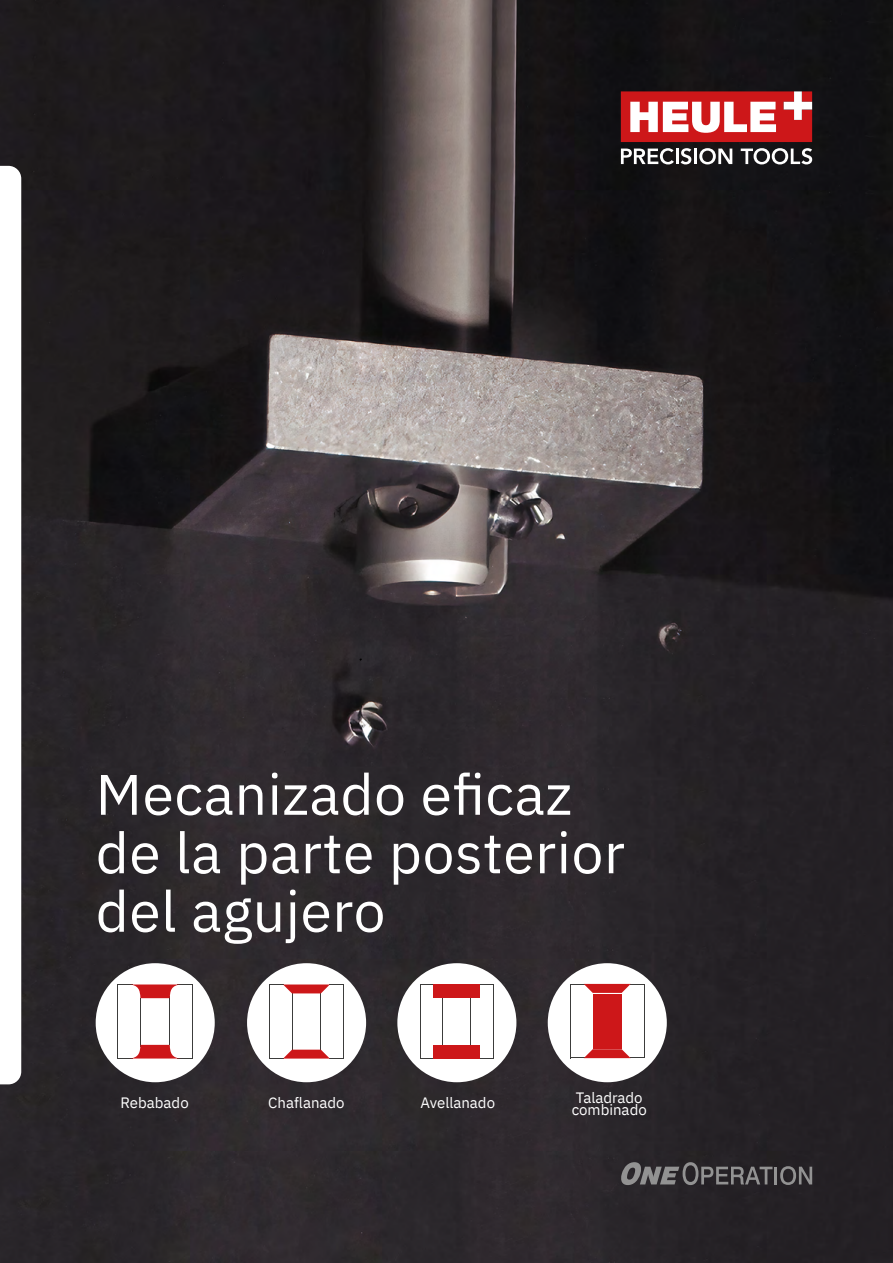
<style>
.page{position:relative;width:893px;height:1263px;background:#fff}
.page>*{position:absolute;margin:0;border:0;box-sizing:border-box;transform-origin:0 0}
.t1{font:66px/78px "IBM Plex Sans";letter-spacing:.01em;color:#fff}
.t2{font:57px/58.5px "IBM Plex Sans";letter-spacing:.01em;color:#fff}
.t3{font:15px/12px "IBM Plex Sans";color:#fff}
</style>
<div class="page">
<img style="left:0;top:0;width:893px;height:1263px">
<div style="left:96px;top:963px;width:119px;height:119px;background:#fff;border-radius:50%"></div>
<div style="left:247px;top:963px;width:119px;height:119px;background:#fff;border-radius:50%"></div>
<div style="left:397px;top:963px;width:119px;height:119px;background:#fff;border-radius:50%"></div>
<div style="left:548px;top:963px;width:119px;height:119px;background:#fff;border-radius:50%"></div>
<hr style="left:470px;top:991px;width:1px;height:58px;background:#3c3c3b">
<hr style="left:442px;top:991px;width:1px;height:58px;background:#3c3c3b">
<svg style="left:480px;top:984px;width:14px;height:1px"></svg>
<svg style="left:480px;top:1058px;width:14px;height:1px"></svg>
<hr style="left:493px;top:985px;width:1px;height:73px;background:#3c3c3b">
<svg style="left:420px;top:1058px;width:17px;height:1px"></svg>
<svg style="left:421px;top:984px;width:12px;height:1px"></svg>
<hr style="left:420px;top:984px;width:1px;height:74px;background:#3c3c3b">
<div style="left:433px;top:984px;width:47px;height:14px;background:#cd1719"></div>
<div style="left:433px;top:1045px;width:47px;height:13px;background:#cd1719"></div>
<hr style="left:192px;top:985px;width:1px;height:73px;background:#3c3c3b">
<hr style="left:169px;top:996px;width:1px;height:49px;background:#3c3c3b">
<hr style="left:117px;top:984px;width:1px;height:74px;background:#3c3c3b">
<hr style="left:140px;top:998px;width:1px;height:49px;background:#3c3c3b">
<svg style="left:118px;top:984px;width:75px;height:14px"></svg>
<svg style="left:117px;top:1045px;width:76px;height:14px"></svg>
<hr style="left:644px;top:984px;width:1px;height:74px;background:#3c3c3b">
<hr style="left:570px;top:984px;width:1px;height:74px;background:#3c3c3b">
<div style="left:593px;top:993px;width:29px;height:55px;background:#cd1719"></div>
<svg style="left:571px;top:1049px;width:73px;height:9px"></svg>
<svg style="left:571px;top:984px;width:73px;height:9px"></svg>
<hr style="left:343px;top:984px;width:1px;height:74px;background:#3c3c3b">
<hr style="left:320px;top:992px;width:1px;height:58px;background:#3c3c3b">
<hr style="left:269px;top:984px;width:1px;height:74px;background:#3c3c3b">
<hr style="left:292px;top:992px;width:1px;height:58px;background:#3c3c3b">
<svg style="left:270px;top:984px;width:73px;height:9px"></svg>
<svg style="left:269px;top:1050px;width:75px;height:9px"></svg>
<svg style="left:0;top:166px;width:21px;height:918px"></svg>
<svg style="left:621px;top:148px;width:70px;height:16px"></svg>
<hr style="left:694px;top:149px;width:3px;height:15px;background:#fff">
<svg style="left:699px;top:148px;width:33px;height:16px"></svg>
<svg style="left:741px;top:148px;width:71px;height:16px"></svg>
<svg style="left:621px;top:91px;width:191px;height:51px"></svg>
<svg style="left:621px;top:1162px;width:191px;height:23px;background:#504d50"></svg>
<svg style="left:358px;top:657px;width:6px;height:5px"></svg>
<h2 class="t2" style="left:96px;top:761px;width:531px">Mecanizado eficaz de la parte posterior del agujero</h2>
<h1 class="t1" style="left:94px;top:786px;width:569px">Bohrungsrückseite bearbeiten</h1>
<p class="t3" style="left:121px;top:1095px;width:70px">Rebabado</p>
<p class="t3" style="left:268px;top:1095px;width:78px">Chaflanado</p>
<p class="t3" style="left:420px;top:1095px;width:76px">Avellanado</p>
<p class="t3" style="left:572px;top:1091px;width:77px">Taladrado combinado</p>
</div>
